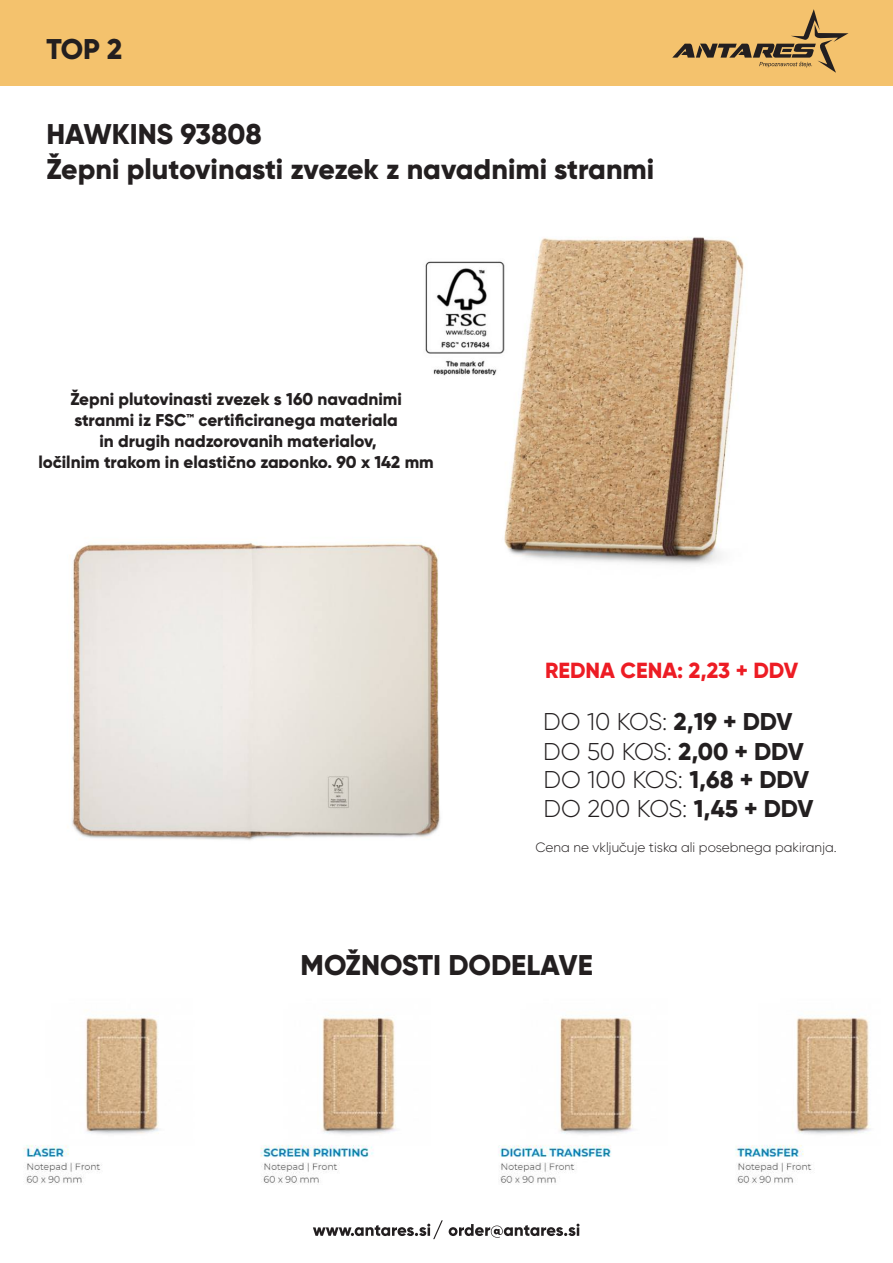
<style>
.page{position:relative;width:893px;height:1263px;background:#fff}
.page>*{position:absolute;margin:0;border:0;box-sizing:border-box;transform-origin:0 0}
.t1{font:800 28.5px/35px "Gilroy";color:#231f20}
.t2{font:300 24.3px/28.8px "Gilroy";letter-spacing:-.01em;color:#231f20}
.t3{font:800 21.9px "Gilroy";color:#ed1c24}
.t4{font:800 17.1px/20.9px "Gilroy";color:#231f20;text-align:center}
.t5{font:300 13.5px "Gilroy";color:#231f20}
.s1{font-weight:800}
</style>
<div class="page">
<img style="left:425px;top:237px;width:319px;height:328px">
<div style="left:0;top:0;width:893px;height:85px;background:#f4c26d"></div>
<svg style="left:672px;top:9px;width:176px;height:64px"></svg>
<svg style="left:313px;top:1220px;width:266px;height:19px"></svg>
<img style="left:23px;top:1017px;width:848px;height:167px">
<img style="left:72px;top:468px;width:397px;height:373px">
<h1 class="t1" style="left:46px;top:32px;width:77px">TOP 2</h1>
<h1 class="t1" style="left:46px;top:118px;width:609px">HAWKINS 93808<br>Žepni plutovinasti zvezek z navadnimi stranmi</h1>
<p class="t4" style="left:38px;top:390px;width:397px">Žepni plutovinasti zvezek s 160 navadnimi stranmi iz FSC™ certificiranega materiala<br>in drugih nadzorovanih materialov,<br>ločilnim trakom in elastično zaponko. 90 x 142 mm</p>
<p class="t3" style="left:545px;top:661px;width:255px">REDNA CENA: 2,23 + DDV</p>
<h2 class="t2" style="left:543px;top:709px;width:272px">DO 10 KOS: <span class="s1">2,19 + DDV<br></span>DO 50 KOS: <span class="s1">2,00 + DDV<br></span>DO 100 KOS: <span class="s1">1,68 + DDV<br></span>DO 200 KOS: <span class="s1">1,45 + DDV</span></h2>
<p class="t5" style="left:535px;top:841px;width:303px">Cena ne vključuje tiska ali posebnega pakiranja.</p>
<h1 class="t1" style="left:301px;top:948px;width:294px">MOŽNOSTI DODELAVE</h1>
</div>
